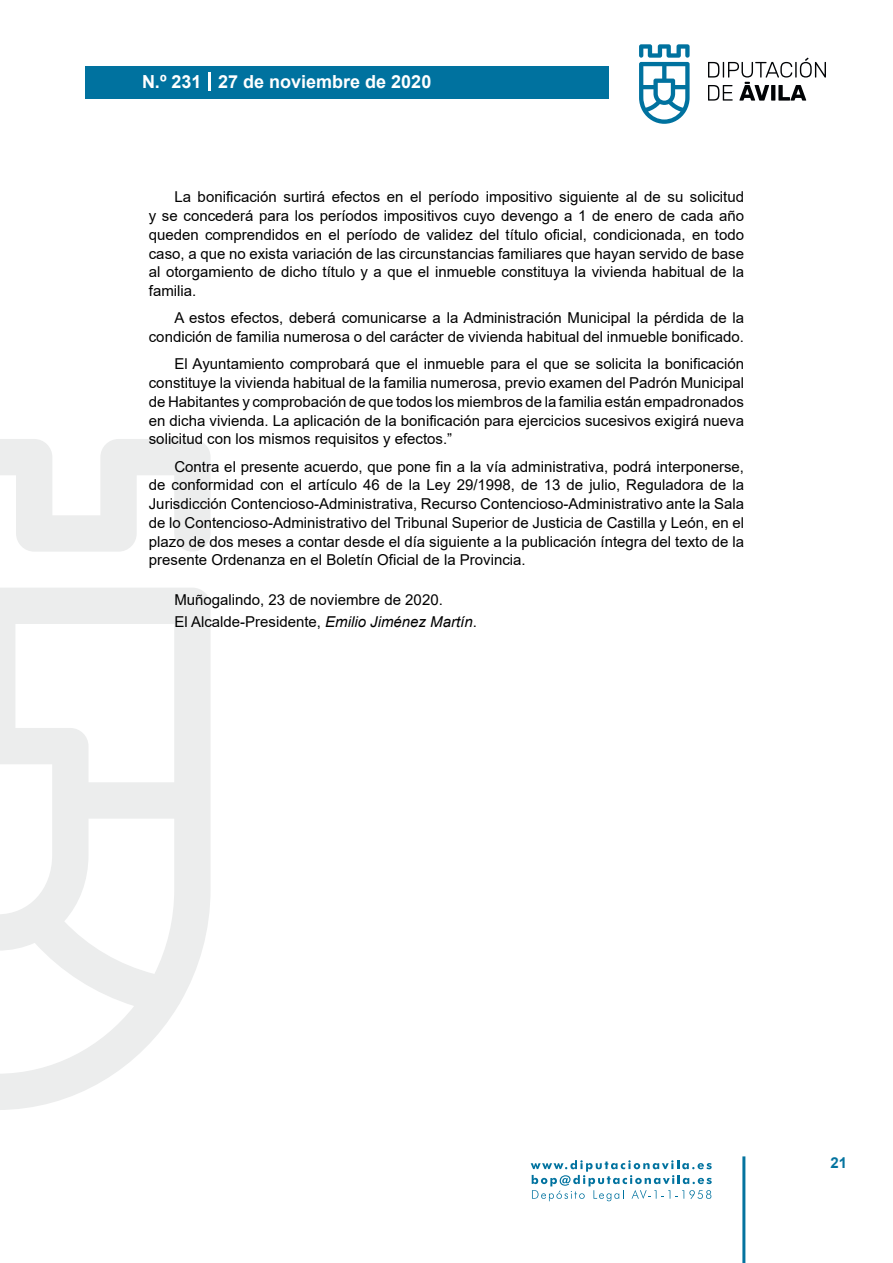
<style>
.page{position:relative;width:893px;height:1263px;background:#fff}
.page>*{position:absolute;margin:0;border:0;box-sizing:border-box;transform-origin:0 0}
.t1{font:700 18px "Arial";color:#fff}
.t2{font:15px/18.8px "Arial";color:#000;text-align:justify}
.t3{font:700 15px "Arial";color:#04739f}
.s1{font-style:italic}
</style>
<div class="page">
<svg style="left:531px;top:1160px;width:181px;height:41px"></svg>
<div style="left:85px;top:66px;width:523px;height:33px;background:#00729f"></div>
<svg style="left:639px;top:44px;width:51px;height:80px"></svg>
<svg style="left:708px;top:58px;width:118px;height:43px"></svg>
<hr style="left:742px;top:1156px;width:3px;height:107px;background:#04739f">
<svg style="left:208px;top:72px;width:2px;height:18px"></svg>
<svg style="left:0;top:439px;width:211px;height:671px"></svg>
<p class="t1" style="left:142px;top:69px;width:291px">N.º 231 27 de noviembre de 2020</p>
<p class="t2" style="left:149px;top:188px;width:597px;text-indent:26px">La bonificación surtirá efectos en el período impositivo siguiente al de su solicitud y se concederá para los períodos impositivos cuyo devengo a 1 de enero de cada año queden comprendidos en el período de validez del título oficial, condicionada, en todo caso, a que no exista variación de las circunstancias familiares que hayan servido de base al otorgamiento de dicho título y a que el inmueble constituya la vivienda habitual de la familia.</p>
<p class="t2" style="left:149px;top:309px;width:597px;text-align:right">A estos efectos, deberá comunicarse a la Administración Municipal la pérdida de la condición de familia numerosa o del carácter de vivienda habitual del inmueble bonificado.</p>
<p class="t2" style="left:149px;top:355px;width:597px;text-indent:26px">El Ayuntamiento comprobará que el inmueble para el que se solicita la bonificación constituye la vivienda habitual de la familia numerosa, previo examen del Padrón Municipal de Habitantes y comprobación de que todos los miembros de la familia están empadronados en dicha vivienda. La aplicación de la bonificación para ejercicios sucesivos exigirá nueva solicitud con los mismos requisitos y efectos.”</p>
<p class="t2" style="left:149px;top:457px;width:597px;text-indent:26px">Contra el presente acuerdo, que pone fin a la vía administrativa, podrá interponerse, de conformidad con el artículo 46 de la Ley 29/1998, de 13 de julio, Reguladora de la Jurisdicción Contencioso-Administrativa, Recurso Contencioso-Administrativo ante la Sala de lo Contencioso-Administrativo del Tribunal Superior de Justicia de Castilla y León, en el plazo de dos meses a contar desde el día siguiente a la publicación íntegra del texto de la presente Ordenanza en el Boletín Oficial de la Provincia.</p>
<p class="t2" style="left:174px;top:588px;width:304px;line-height:22.2px">Muñogalindo, 23 de noviembre de 2020.<br>El Alcalde-Presidente, <span class="s1">Emilio Jiménez Martín</span>.</p>
<p class="t3" style="left:831px;top:1152px;width:18px">21</p>
</div>
